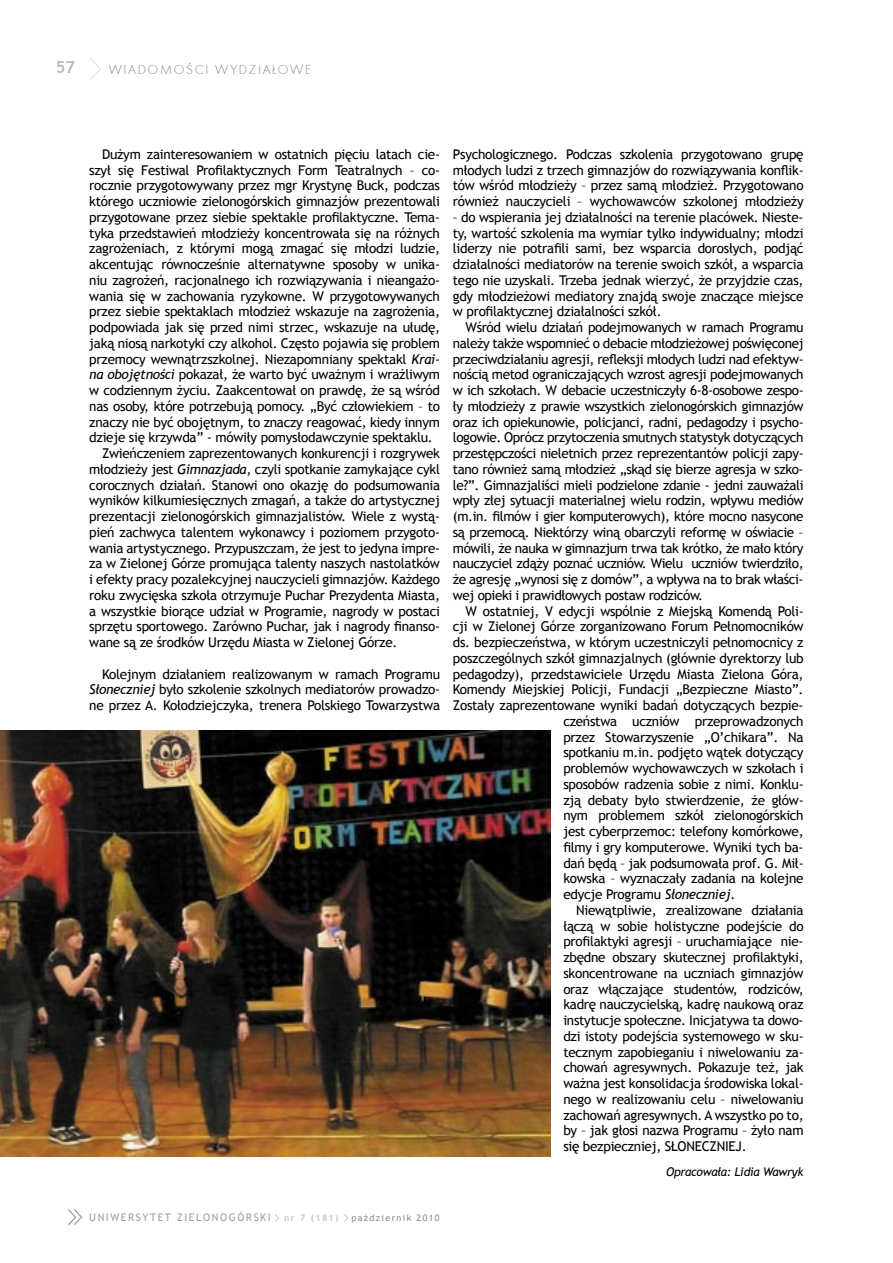
<style>
.page{position:relative;width:893px;height:1263px;background:#fff}
.page>*{position:absolute;margin:0;border:0;box-sizing:border-box;transform-origin:0 0}
.t1{font:700 16.5px "Trebuchet MS";color:#bcbcbc}
.t2{font:13.5px/15.8px "Trebuchet MS";letter-spacing:-.02em;color:#000;text-align:justify}
.t3{font:13.5px "Futura TEE Ligh";letter-spacing:.12em;color:#888}
.t4{font:italic 12px "Trebuchet MS";letter-spacing:-.02em;color:#000}
.t5{font:10.5px "Trebuchet MS";letter-spacing:.15em;color:#9f9f9f}
.t6{font:9px "Trebuchet MS";letter-spacing:.15em;color:#888}
.t7{font:700 9px "Trebuchet MS";color:#c6c5c6}
.s1{font-style:italic}
</style>
<div class="page">
<svg style="left:90px;top:58px;width:11px;height:22px"></svg>
<svg style="left:68px;top:1209px;width:14px;height:16px"></svg>
<svg style="left:275px;top:1214px;width:4px;height:8px"></svg>
<svg style="left:344px;top:1214px;width:4px;height:8px"></svg>
<img style="left:0;top:730px;width:551px;height:427px">
<p class="t1" style="left:56px;top:57px;width:21px">57</p>
<p class="t3" style="left:109px;top:61px;width:204px">WIADOMOŒCI WYDZIA£OWE</p>
<p class="t2" style="left:102px;top:146px;width:339px">Dużym zainteresowaniem w ostatnich pięciu latach cie-</p>
<p class="t2" style="left:89px;top:162px;width:352px">szył się Festiwal Profilaktycznych Form Teatralnych – co-</p>
<p class="t2" style="left:89px;top:178px;width:352px">rocznie przygotowywany przez mgr Krystynę Buck, podczas</p>
<p class="t2" style="left:89px;top:194px;width:352px">którego uczniowie zielonogórskich gimnazjów prezentowali</p>
<p class="t2" style="left:89px;top:209px;width:352px">przygotowane przez siebie spektakle profilaktyczne. Tema-</p>
<p class="t2" style="left:89px;top:225px;width:352px">tyka przedstawień młodzieży koncentrowała się na różnych</p>
<p class="t2" style="left:89px;top:241px;width:352px">zagrożeniach, z którymi mogą zmagać się młodzi ludzie,</p>
<p class="t2" style="left:89px;top:257px;width:352px">akcentując równocześnie alternatywne sposoby w unika-</p>
<p class="t2" style="left:89px;top:272px;width:352px">niu zagrożeń, racjonalnego ich rozwiązywania i nieangażo-</p>
<p class="t2" style="left:89px;top:288px;width:352px">wania się w zachowania ryzykowne. W przygotowywanych</p>
<p class="t2" style="left:89px;top:304px;width:352px">przez siebie spektaklach młodzież wskazuje na zagrożenia,</p>
<p class="t2" style="left:89px;top:320px;width:352px">podpowiada jak się przed nimi strzec, wskazuje na ułudę,</p>
<p class="t2" style="left:89px;top:335px;width:352px">jaką niosą narkotyki czy alkohol. Często pojawia się problem</p>
<p class="t2" style="left:89px;top:351px;width:352px">przemocy wewnątrzszkolnej. Niezapomniany spektakl <span class="s1">Krai-</span></p>
<p class="t2" style="left:89px;top:367px;width:352px"><span class="s1">na obojętności</span> pokazał, że warto być uważnym i wrażliwym</p>
<p class="t2" style="left:89px;top:383px;width:352px">w codziennym życiu. Zaakcentował on prawdę, że są wśród</p>
<p class="t2" style="left:89px;top:398px;width:352px">nas osoby, które potrzebują pomocy. „Być człowiekiem – to</p>
<p class="t2" style="left:89px;top:414px;width:352px">znaczy nie być obojętnym, to znaczy reagować, kiedy innym</p>
<p class="t2" style="left:89px;top:430px;width:345px">dzieje się krzywda” - mówiły pomysłodawczynie spektaklu.</p>
<p class="t2" style="left:102px;top:446px;width:339px">Zwieńczeniem zaprezentowanych konkurencji i rozgrywek</p>
<p class="t2" style="left:89px;top:461px;width:352px">młodzieży jest <span class="s1">Gimnazjada</span>, czyli spotkanie zamykające cykl</p>
<p class="t2" style="left:89px;top:477px;width:352px">corocznych działań. Stanowi ono okazję do podsumowania</p>
<p class="t2" style="left:89px;top:493px;width:352px">wyników kilkumiesięcznych zmagań, a także do artystycznej</p>
<p class="t2" style="left:89px;top:509px;width:352px">prezentacji zielonogórskich gimnazjalistów. Wiele z wystą-</p>
<p class="t2" style="left:89px;top:524px;width:352px">pień zachwyca talentem wykonawcy i poziomem przygoto-</p>
<p class="t2" style="left:89px;top:540px;width:352px">wania artystycznego. Przypuszczam, że jest to jedyna impre-</p>
<p class="t2" style="left:89px;top:556px;width:352px">za w Zielonej Górze promująca talenty naszych nastolatków</p>
<p class="t2" style="left:89px;top:572px;width:352px">i efekty pracy pozalekcyjnej nauczycieli gimnazjów. Każdego</p>
<p class="t2" style="left:89px;top:587px;width:352px">roku zwycięska szkoła otrzymuje Puchar Prezydenta Miasta,</p>
<p class="t2" style="left:89px;top:603px;width:352px">a wszystkie biorące udział w Programie, nagrody w postaci</p>
<p class="t2" style="left:89px;top:619px;width:352px">sprzętu sportowego. Zarówno Puchar, jak i nagrody finanso-</p>
<p class="t2" style="left:89px;top:635px;width:310px">wane są ze środków Urzędu Miasta w Zielonej Górze.</p>
<p class="t2" style="left:89px;top:666px;width:352px;text-indent:13px">Kolejnym działaniem realizowanym w ramach Programu <span class="s1">Słoneczniej</span> było szkolenie szkolnych mediatorów prowadzo&shy;ne przez A. Kołodziejczyka, trenera Polskiego Towarzystwa</p>
<p class="t2" style="left:453px;top:146px;width:352px">Psychologicznego. Podczas szkolenia przygotowano grupę młodych ludzi z trzech gimnazjów do rozwiązywania konflik&shy;tów wśród młodzieży – przez samą młodzież. Przygotowano również nauczycieli – wychowawców szkolonej młodzieży</p>
<p class="t2" style="left:453px;top:209px;width:352px">– do wspierania jej działalności na terenie placówek. Nieste&shy;ty, wartość szkolenia ma wymiar tylko indywidualny; młodzi liderzy nie potrafili sami, bez wsparcia dorosłych, podjąć działalności mediatorów na terenie swoich szkół, a wsparcia tego nie uzyskali. Trzeba jednak wierzyć, że przyjdzie czas, gdy młodzieżowi mediatory znajdą swoje znaczące miejsce w profilaktycznej działalności szkół.</p>
<p class="t2" style="left:453px;top:320px;width:352px;text-indent:13px">Wśród wielu działań podejmowanych w ramach Programu należy także wspomnieć o debacie młodzieżowej poświęconej przeciwdziałaniu agresji, refleksji młodych ludzi nad efektyw&shy;nością metod ograniczających wzrost agresji podejmowanych w ich szkołach. W debacie uczestniczyły 6-8-osobowe zespo&shy;ły młodzieży z prawie wszystkich zielonogórskich gimnazjów oraz ich opiekunowie, policjanci, radni, pedagodzy i psycho&shy;logowie. Oprócz przytoczenia smutnych statystyk dotyczących przestępczości nieletnich przez reprezentantów policji zapy&shy;tano również samą młodzież „skąd się bierze agresja w szko&shy;le?”. Gimnazjaliści mieli podzielone zdanie - jedni zauważali wpły złej sytuacji materialnej wielu rodzin, wpływu mediów (m.in. filmów i gier komputerowych), które mocno nasycone są przemocą. Niektórzy winą obarczyli reformę w oświacie – mówili, że nauka w gimnazjum trwa tak krótko, że mało który nauczyciel zdąży poznać uczniów. Wielu uczniów twierdziło, że agresję „wynosi się z domów”, a wpływa na to brak właści&shy;wej opieki i prawidłowych postaw rodziców.</p>
<p class="t2" style="left:466px;top:603px;width:339px">W ostatniej, V edycji wspólnie z Miejską Komendą Poli-</p>
<p class="t2" style="left:453px;top:619px;width:352px">cji w Zielonej Górze zorganizowano Forum Pełnomocników</p>
<p class="t2" style="left:453px;top:635px;width:352px">ds. bezpieczeństwa, w którym uczestniczyli pełnomocnicy z</p>
<p class="t2" style="left:453px;top:650px;width:352px">poszczególnych szkół gimnazjalnych (głównie dyrektorzy lub</p>
<p class="t2" style="left:453px;top:666px;width:352px">pedagodzy), przedstawiciele Urzędu Miasta Zielona Góra,</p>
<p class="t2" style="left:453px;top:682px;width:352px">Komendy Miejskiej Policji, Fundacji „Bezpieczne Miasto”.</p>
<p class="t2" style="left:453px;top:698px;width:352px">Zostały zaprezentowane wyniki badań dotyczących bezpie-</p>
<p class="t2" style="left:563px;top:713px;width:242px">czeństwa uczniów przeprowadzonych</p>
<p class="t2" style="left:563px;top:729px;width:242px">przez Stowarzyszenie „O’chikara”. Na</p>
<p class="t2" style="left:563px;top:745px;width:242px">spotkaniu m.in. podjęto wątek dotyczący</p>
<p class="t2" style="left:563px;top:761px;width:242px">problemów wychowawczych w szkołach i</p>
<p class="t2" style="left:563px;top:776px;width:242px">sposobów radzenia sobie z nimi. Konklu-</p>
<p class="t2" style="left:563px;top:792px;width:242px">zją debaty było stwierdzenie, że głów-</p>
<p class="t2" style="left:563px;top:808px;width:242px">nym problemem szkół zielonogórskich</p>
<p class="t2" style="left:563px;top:824px;width:242px">jest cyberprzemoc: telefony komórkowe,</p>
<p class="t2" style="left:563px;top:839px;width:242px">filmy i gry komputerowe. Wyniki tych ba-</p>
<p class="t2" style="left:563px;top:855px;width:242px">dań będą – jak podsumowała prof. G. Mił-</p>
<p class="t2" style="left:563px;top:871px;width:242px">kowska – wyznaczały zadania na kolejne</p>
<p class="t2" style="left:563px;top:887px;width:174px">edycje Programu <span class="s1">Słoneczniej</span>.</p>
<p class="t2" style="left:576px;top:902px;width:229px">Niewątpliwie, zrealizowane działania</p>
<p class="t2" style="left:563px;top:918px;width:242px">łączą w sobie holistyczne podejście do</p>
<p class="t2" style="left:563px;top:934px;width:242px">profilaktyki agresji – uruchamiające nie-</p>
<p class="t2" style="left:563px;top:950px;width:242px">zbędne obszary skutecznej profilaktyki,</p>
<p class="t2" style="left:563px;top:965px;width:242px">skoncentrowane na uczniach gimnazjów</p>
<p class="t2" style="left:563px;top:981px;width:242px">oraz włączające studentów, rodziców,</p>
<p class="t2" style="left:563px;top:997px;width:242px">kadrę nauczycielską, kadrę naukową oraz</p>
<p class="t2" style="left:563px;top:1013px;width:242px">instytucje społeczne. Inicjatywa ta dowo-</p>
<p class="t2" style="left:563px;top:1028px;width:242px">dzi istoty podejścia systemowego w sku-</p>
<p class="t2" style="left:563px;top:1044px;width:242px">tecznym zapobieganiu i niwelowaniu za-</p>
<p class="t2" style="left:563px;top:1060px;width:242px">chowań agresywnych. Pokazuje też, jak</p>
<p class="t2" style="left:563px;top:1076px;width:242px">ważna jest konsolidacja środowiska lokal-</p>
<p class="t2" style="left:563px;top:1091px;width:242px">nego w realizowaniu celu – niwelowaniu</p>
<p class="t2" style="left:563px;top:1107px;width:242px">zachowań agresywnych. A wszystko po to,</p>
<p class="t2" style="left:563px;top:1123px;width:242px">by – jak głosi nazwa Programu – żyło nam</p>
<p class="t2" style="left:563px;top:1139px;width:185px">się bezpieczniej, SŁONECZNIEJ.</p>
<p class="t4" style="left:666px;top:1164px;width:139px">Opracowała: Lidia Wawryk</p>
<p class="t5" style="left:89px;top:1211px;width:183px">UNIWERSYTET ZIELONOGÓRSKI</p>
<p class="t7" style="left:284px;top:1212px;width:56px">nr 7 (181)</p>
<p class="t6" style="left:351px;top:1212px;width:90px">październik 2010</p>
</div>
